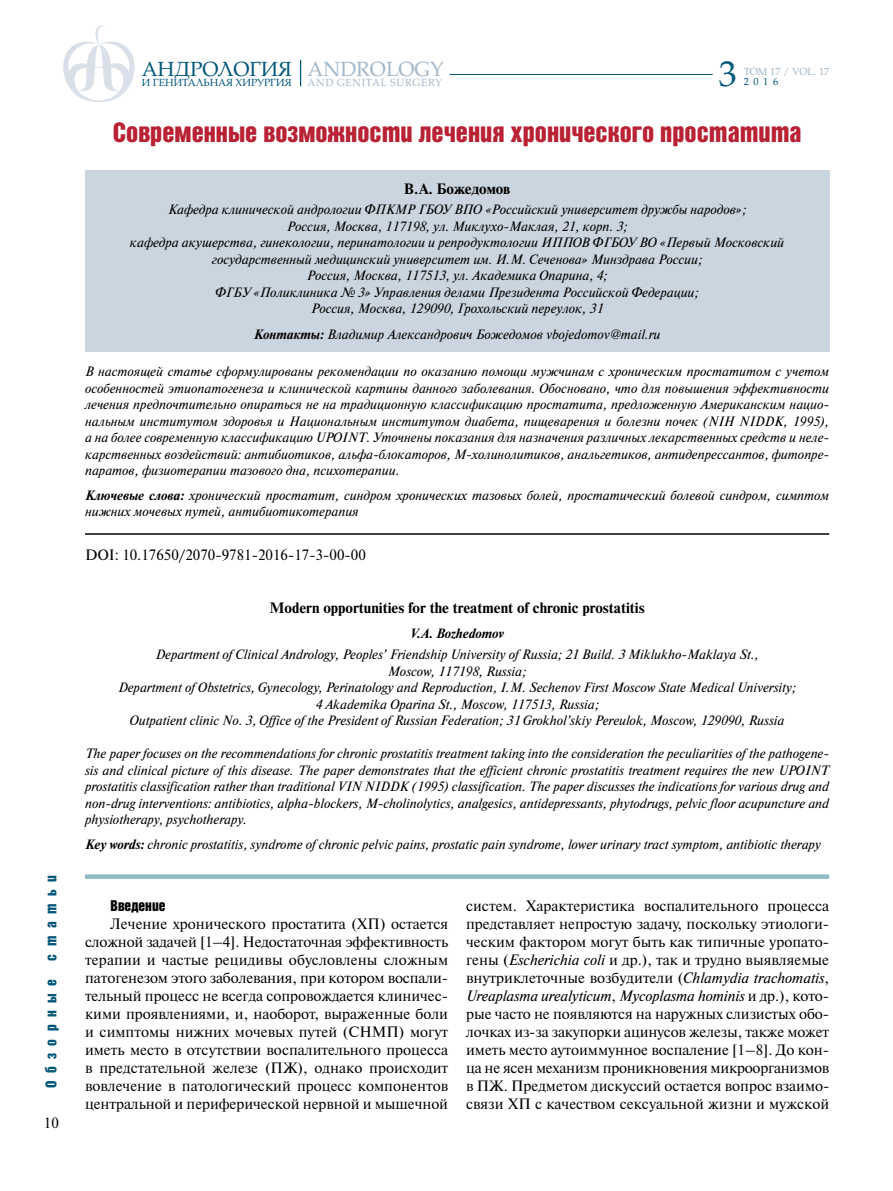
<style>
.page{position:relative;width:893px;height:1191px;background:#fff}
.page>*{position:absolute;margin:0;border:0;box-sizing:border-box;transform-origin:0 0}
.t1{font:36px "AG Palatial";color:#00577a}
.t2{font:27px "Bastion Kontrast Alt C";color:#b82234}
.t3{font:20.4px "AG Palatial";color:#00577a}
.t4{font:20.4px "AG Palatial";color:#a2b7c9}
.t5{font:15px/18px "Newton C";color:#000}
.t6{font:700 15px "Newton C";color:#000}
.t7{font:15px "Bastion Kontrast Alt C";letter-spacing:.5em;color:#00577a}
.t8{font:15px "Bastion Kontrast Alt C";color:#000}
.t9{font:italic 13.5px/16.5px "Newton C";color:#000;text-align:center}
.t10{font:italic 700 13.5px "Newton C";color:#000}
.t11{font:10.35px "AG Palatial";color:#00577a}
.t12{font:10.35px "AG Palatial";letter-spacing:.06em;color:#a2b7c9}
.t13{font:10.35px "AG Palatial";color:#a2b7c9}
.s1{font-weight:700}
.s2{font-style:italic}
</style>
<div class="page">
<svg style="left:63px;top:25px;width:72px;height:77px"></svg>
<hr style="left:449px;top:74px;width:264px;height:1px;background:#00577a">
<svg style="left:300px;top:60px;width:1px;height:26px"></svg>
<div style="left:85px;top:170px;width:744px;height:182px;background:#cbd5df"></div>
<hr style="left:85px;top:533px;width:744px;height:2px;background:#000">
<div style="left:85px;top:874px;width:744px;height:5px;background:#90bcc3"></div>
<p class="t7" style="left:44px;top:1088px;width:214px;rotate:-90deg">Обзорные статьи</p>
<p class="t5" style="left:44px;top:1114px;width:16px">10</p>
<h3 class="t4" style="left:308px;top:57px;width:138px">ANDROLOGY</h3>
<p class="t12" style="left:308px;top:77px;width:136px">AND GENITAL SURGERY</p>
<h2 class="t2" style="left:113px;top:118px;width:690px">Современные возможности лечения хронического простатита</h2>
<p class="t6" style="left:404px;top:180px;width:108px">В.А. Божедомов</p>
<p class="t9" style="left:130px;top:202px;width:656px">Кафедра клинической андрологии ФПКМР ГБОУ ВПО «Российский университет дружбы народов»;<br>Россия, Москва, 117198, ул. Миклухо-Маклая, 21, корп. 3;<br>кафедра акушерства, гинекологии, перинатологии и репродуктологии ИППОВ ФГБОУ ВО «Первый Московский государственный медицинский университет им. И.М. Сеченова» Минздрава России;<br>Россия, Москва, 117513, ул. Академика Опарина, 4;<br>ФГБУ «Поликлиника № 3» Управления делами Президента Российской Федерации;<br>Россия, Москва, 129090, Грохольский переулок, 31</p>
<p class="t9" style="left:254px;top:326px;width:408px"><span class="s1">Контакты:</span> Владимир Александрович Божедомов vbojedomov@mail.ru</p>
<p class="t9" style="left:85px;top:363px;width:746px;text-align:justify">В настоящей статье сформулированы рекомендации по оказанию помощи мужчинам с хроническим простатитом с учетом особенностей этиопатогенеза и клинической картины данного заболевания. Обосновано, что для повышения эффективности лечения предпочтительно опираться не на традиционную классификацию простатита, предложенную Американским нацио&shy;нальным институтом здоровья и Национальным институтом диабета, пищеварения и болезни почек (NIH NIDDK, 1995), а на более современную классификацию UPOINT. Уточнены показания для назначения различных лекарственных средств и неле&shy;карственных воздействий: антибиотиков, альфа-блокаторов, М-холинолитиков, анальгетиков, антидепрессантов, фитопре&shy;паратов, физиотерапии тазового дна, психотерапии.</p>
<p class="t9" style="left:85px;top:487px;width:746px;text-align:left"><span class="s1">Ключевые слова:</span> хронический простатит, синдром хронических тазовых болей, простатический болевой синдром, симптом нижних мочевых путей, антибиотикотерапия</p>
<p class="t5" style="left:85px;top:545px;width:282px">DOI: 10.17650/2070-9781-2016-17-3-00-00</p>
<p class="t6" style="left:269px;top:600px;width:377px">Modern opportunities for the treatment of chronic prostatitis</p>
<p class="t10" style="left:410px;top:626px;width:95px">V.A. Bozhedomov</p>
<p class="t9" style="left:118px;top:646px;width:679px">Department of Clinical Andrology, Peoples’ Friendship University of Russia; 21 Build. 3 Miklukho-Maklaya St.,<br>Moscow, 117198, Russia;<br>Department of Obstetrics, Gynecology, Perinatology and Reproduction, I.M. Sechenov First Moscow State Medical University; 4 Akademika Oparina St., Moscow, 117513, Russia;<br>Outpatient clinic No. 3, Office of the President of Russian Federation; 31 Grokhol’skiy Pereulok, Moscow, 129090, Russia</p>
<p class="t9" style="left:85px;top:745px;width:746px;text-align:justify">The paper focuses on the recommendations for chronic prostatitis treatment taking into the consideration the peculiarities of the pathogene&shy;sis and clinical picture of this disease. The paper demonstrates that the efficient chronic prostatitis treatment requires the new UPOINT prostatitis classification rather than traditional VIN NIDDK (1995) classification. The paper discusses the indications for various drug and non-drug interventions: antibiotics, alpha-blockers, M-cholinolytics, analgesics, antidepressants, phytodrugs, pelviс floor acupuncture and physiotherapy, psychotherapy.</p>
<p class="t9" style="left:85px;top:836px;width:738px"><span class="s1">Key words:</span> chronic prostatitis, syndrome of chronic pelvic pains, prostatic pain syndrome, lower urinary tract symptom, antibiotic therapy</p>
<h3 class="t3" style="left:142px;top:57px;width:152px">АНДРОЛОГИЯ</h3>
<p class="t11" style="left:142px;top:77px;width:151px">И ГЕНИТАЛЬНАЯ ХИРУРГИЯ</p>
<h1 class="t1" style="left:719px;top:53px;width:19px">3</h1>
<p class="t13" style="left:744px;top:65px;width:87px">ТОМ 17 / VOL. 17</p>
<p class="t11" style="left:744px;top:76px;width:36px">2016</p>
<p class="t8" style="left:111px;top:898px;width:56px">Введение</p>
<p class="t5" style="left:85px;top:915px;width:365px;text-indent:26px">Лечение хронического простатита (ХП) остается сложной задачей [1–4]. Недостаточная эффективность терапии и частые рецидивы обусловлены сложным патогенезом этого заболевания, при котором воспали&shy;тельный процесс не всегда сопровождается клиничес&shy;кими проявлениями, и, наоборот, выраженные боли и симптомы нижних мочевых путей (СНМП) могут иметь место в отсутствии воспалительного процесса в предстательной железе (ПЖ), однако происходит вовлечение в патологический процесс компонентов центральной и периферической нервной и мышечной</p>
<p class="t5" style="left:466px;top:897px;width:365px">систем. Характеристика воспалительного процесса представляет непростую задачу, поскольку этиологи&shy;ческим фактором могут быть как типичные уропато&shy;гены (<span class="s2">Escherichia coli</span> и др.), так и трудно выявляемые внутриклеточные возбудители (<span class="s2">Chlamydia trachomatis</span>, <span class="s2">Ureaplasma urealyticum</span>, <span class="s2">Mycoplasma hominis</span> и др.), кото&shy;рые часто не появляются на наружных слизистых обо&shy;лочках из-за закупорки ацинусов железы, также может иметь место аутоиммунное воспаление [1–8]. До кон&shy;ца не ясен механизм проникновения микроорганизмов в ПЖ. Предметом дискуссий остается вопрос взаимо&shy;связи ХП с качеством сексуальной жизни и мужской</p>
</div>
